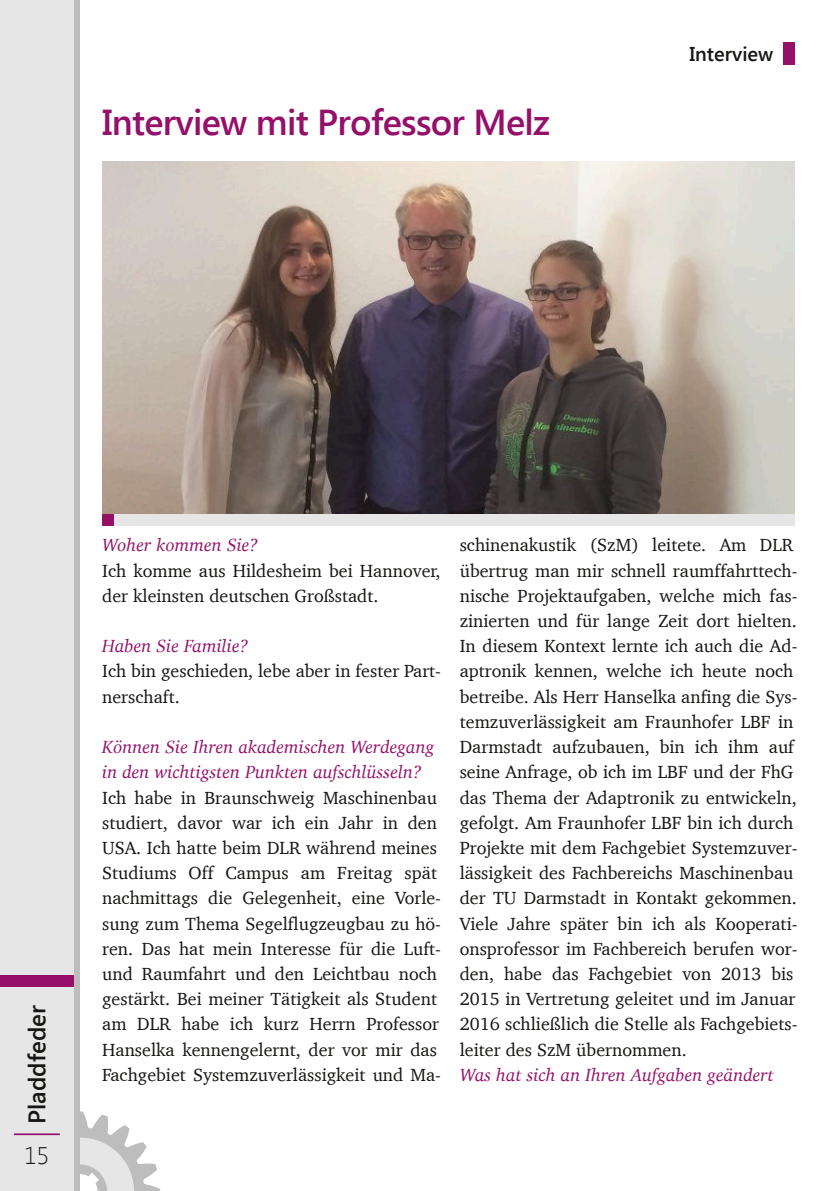
<style>
.page{position:relative;width:840px;height:1191px;background:#fff}
.page>*{position:absolute;margin:0;border:0;box-sizing:border-box;transform-origin:0 0}
.t1{font:600 36px "Segoe UI";letter-spacing:-.02em;color:#941069}
.t2{font:600 24px "Segoe UI";color:#161614}
.t3{font:300 24px "Segoe UI";color:#161614}
.t4{font:600 20px "Segoe UI";color:#161614}
.t5{font:18px/25.2px "Charter";color:#161614}
.t6{font:italic 18px/25.2px "Charter";color:#941069}
</style>
<div class="page">
<svg style="left:79px;top:1111px;width:81px;height:80px"></svg>
<div style="left:62px;top:0;width:17px;height:1191px;background:#bdbdbd"></div>
<div style="left:0;top:0;width:74px;height:1191px;background:#e6e6e6"></div>
<div style="left:0;top:975px;width:74px;height:11px;background:#941069"></div>
<hr style="left:14px;top:1133px;width:46px;height:2px;background:#941069">
<img style="left:102px;top:162px;width:691px;height:352px">
<div style="left:102px;top:514px;width:692px;height:12px;background:#e6e6e6"></div>
<div style="left:102px;top:514px;width:11px;height:12px;background:#941069"></div>
<div style="left:782px;top:43px;width:12px;height:22px;background:#941069"></div>
<h1 class="t1" style="left:102px;top:108px;width:449px">Interview mit Professor Melz</h1>
<p class="t4" style="left:689px;top:46px;width:85px">Interview</p>
<h2 class="t2" style="left:27px;top:1124px;width:120px;rotate:-90deg">Pladdfeder</h2>
<h2 class="t3" style="left:25px;top:1141px;width:26px">15</h2>
<p class="t6" style="left:102px;top:534px;width:158px">Woher kommen Sie?</p>
<p class="t5" style="left:102px;top:559px;width:339px">Ich komme aus Hildesheim bei Hannover, der kleinsten deutschen Großstadt.</p>
<p class="t6" style="left:102px;top:635px;width:148px">Haben Sie Familie?</p>
<p class="t5" style="left:102px;top:660px;width:340px">Ich bin geschieden, lebe aber in fester Part&shy;nerschaft.</p>
<p class="t6" style="left:102px;top:736px;width:333px">Können Sie Ihren akademischen Werdegang in den wichtigsten Punkten aufschlüsseln?</p>
<p class="t5" style="left:102px;top:786px;width:340px">Ich habe in Braunschweig Maschinenbau studiert, davor war ich ein Jahr in den USA. Ich hatte beim DLR während meines Studiums Off Campus am Freitag spät nachmittags die Gelegenheit, eine Vorle&shy;sung zum Thema Segelflugzeugbau zu hö&shy;ren. Das hat mein Interesse für die Luft&shy;und Raumfahrt und den Leichtbau noch gestärkt. Bei meiner Tätigkeit als Student am DLR habe ich kurz Herrn Professor Hanselka kennengelernt, der vor mir das Fachgebiet Systemzuverlässigkeit und Ma-</p>
<p class="t5" style="left:459px;top:534px;width:339px">schinenakustik (SzM) leitete. Am DLR übertrug man mir schnell raumffahrttech&shy;nische Projektaufgaben, welche mich fas&shy;zinierten und für lange Zeit dort hielten.<br>In diesem Kontext lernte ich auch die Ad&shy;aptronik kennen, welche ich heute noch betreibe. Als Herr Hanselka anfing die Sys&shy;temzuverlässigkeit am Fraunhofer LBF in Darmstadt aufzubauen, bin ich ihm auf seine Anfrage, ob ich im LBF und der FhG das Thema der Adaptronik zu entwickeln, gefolgt. Am Fraunhofer LBF bin ich durch Projekte mit dem Fachgebiet Systemzuver&shy;lässigkeit des Fachbereichs Maschinenbau der TU Darmstadt in Kontakt gekommen.<br>Viele Jahre später bin ich als Kooperati&shy;onsprofessor im Fachbereich berufen wor&shy;den, habe das Fachgebiet von 2013 bis 2015 in Vertretung geleitet und im Januar 2016 schließlich die Stelle als Fachgebiets&shy;leiter des SzM übernommen.</p>
<p class="t6" style="left:459px;top:1063px;width:315px">Was hat sich an Ihren Aufgaben geändert</p>
</div>
